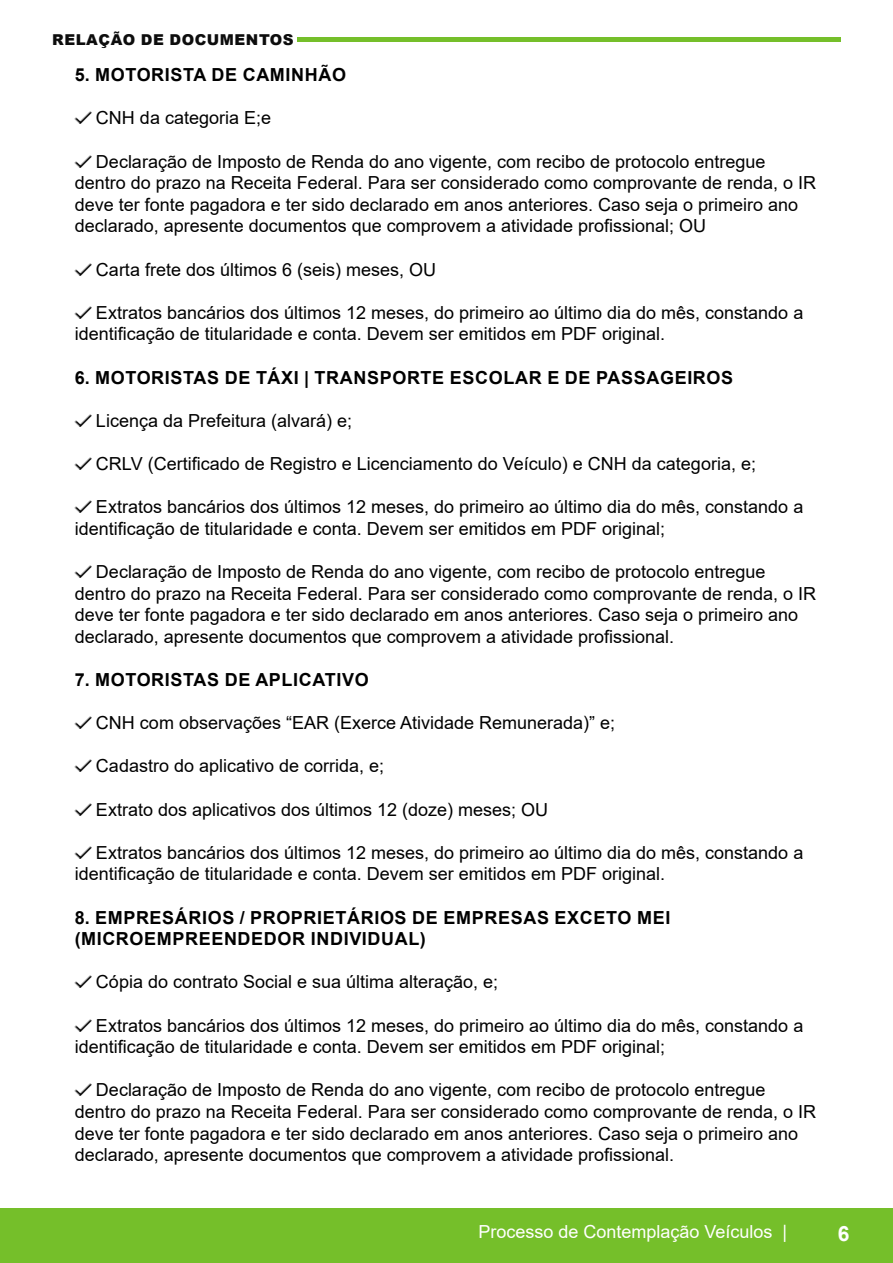
<style>
.page{position:relative;width:893px;height:1263px;background:#fff}
.page>*{position:absolute;margin:0;border:0;box-sizing:border-box;transform-origin:0 0}
.t1{font:700 21px "Arial";color:#fff}
.t2{font:18px/21.6px "Arial";color:#000}
.t3{font:700 18px/21.6px "Arial";letter-spacing:.035em;color:#000}
.t4{font:18px "Arial";color:#fff}
.t5{font:900 15px "Arial";letter-spacing:.035em;color:#0d0d0d}
</style>
<div class="page">
<div style="left:0;top:1209px;width:893px;height:54px;background:#75bf2a"></div>
<hr style="left:298px;top:37px;width:543px;height:4px;background:#75bf2a">
<p class="t5" style="left:52px;top:29px;width:243px">RELAÇÃO DE DOCUMENTOS</p>
<p class="t3" style="left:75px;top:64px;width:273px">5. MOTORISTA DE CAMINHÃO</p>
<p class="t2" style="left:96px;top:107px;width:177px">CNH da categoria E;e</p>
<p class="t2" style="left:75px;top:150px;width:743px;text-indent:21px">Declaração de Imposto de Renda do ano vigente, com recibo de protocolo entregue dentro do prazo na Receita Federal. Para ser considerado como comprovante de renda, o IR deve ter fonte pagadora e ter sido declarado em anos anteriores. Caso seja o primeiro ano declarado, apresente documentos que comprovem a atividade profissional; OU</p>
<p class="t2" style="left:96px;top:258px;width:342px">Carta frete dos últimos 6 (seis) meses, OU</p>
<p class="t2" style="left:75px;top:302px;width:730px;text-indent:21px">Extratos bancários dos últimos 12 meses, do primeiro ao último dia do mês, constando a identificação de titularidade e conta. Devem ser emitidos em PDF original.</p>
<p class="t3" style="left:75px;top:367px;width:660px">6. MOTORISTAS DE TÁXI | TRANSPORTE ESCOLAR E DE PASSAGEIROS</p>
<p class="t2" style="left:96px;top:410px;width:258px">Licença da Prefeitura (alvará) e;</p>
<p class="t2" style="left:96px;top:453px;width:661px">CRLV (Certificado de Registro e Licenciamento do Veículo) e CNH da categoria, e;</p>
<p class="t2" style="left:75px;top:496px;width:730px;text-indent:21px">Extratos bancários dos últimos 12 meses, do primeiro ao último dia do mês, constando a identificação de titularidade e conta. Devem ser emitidos em PDF original;</p>
<p class="t2" style="left:75px;top:561px;width:743px;text-indent:21px">Declaração de Imposto de Renda do ano vigente, com recibo de protocolo entregue dentro do prazo na Receita Federal. Para ser considerado como comprovante de renda, o IR deve ter fonte pagadora e ter sido declarado em anos anteriores. Caso seja o primeiro ano declarado, apresente documentos que comprovem a atividade profissional.</p>
<p class="t3" style="left:75px;top:669px;width:295px">7. MOTORISTAS DE APLICATIVO</p>
<p class="t2" style="left:96px;top:712px;width:521px">CNH com observações “EAR (Exerce Atividade Remunerada)” e;</p>
<p class="t2" style="left:96px;top:755px;width:290px">Cadastro do aplicativo de corrida, e;</p>
<p class="t2" style="left:96px;top:798px;width:454px">Extrato dos aplicativos dos últimos 12 (doze) meses; OU</p>
<p class="t2" style="left:75px;top:842px;width:730px;text-indent:21px">Extratos bancários dos últimos 12 meses, do primeiro ao último dia do mês, constando a identificação de titularidade e conta. Devem ser emitidos em PDF original.</p>
<p class="t3" style="left:75px;top:907px;width:597px">8. EMPRESÁRIOS / PROPRIETÁRIOS DE EMPRESAS EXCETO MEI (MICROEMPREENDEDOR INDIVIDUAL)</p>
<p class="t2" style="left:96px;top:971px;width:404px">Cópia do contrato Social e sua última alteração, e;</p>
<p class="t2" style="left:75px;top:1014px;width:730px;text-indent:21px">Extratos bancários dos últimos 12 meses, do primeiro ao último dia do mês, constando a identificação de titularidade e conta. Devem ser emitidos em PDF original;</p>
<p class="t2" style="left:75px;top:1079px;width:743px;text-indent:21px">Declaração de Imposto de Renda do ano vigente, com recibo de protocolo entregue dentro do prazo na Receita Federal. Para ser considerado como comprovante de renda, o IR deve ter fonte pagadora e ter sido declarado em anos anteriores. Caso seja o primeiro ano declarado, apresente documentos que comprovem a atividade profissional.</p>
<p class="t4" style="left:478px;top:1220px;width:310px">Processo de Contemplação Veículos |</p>
<p class="t1" style="left:838px;top:1218px;width:13px">6</p>
</div>
